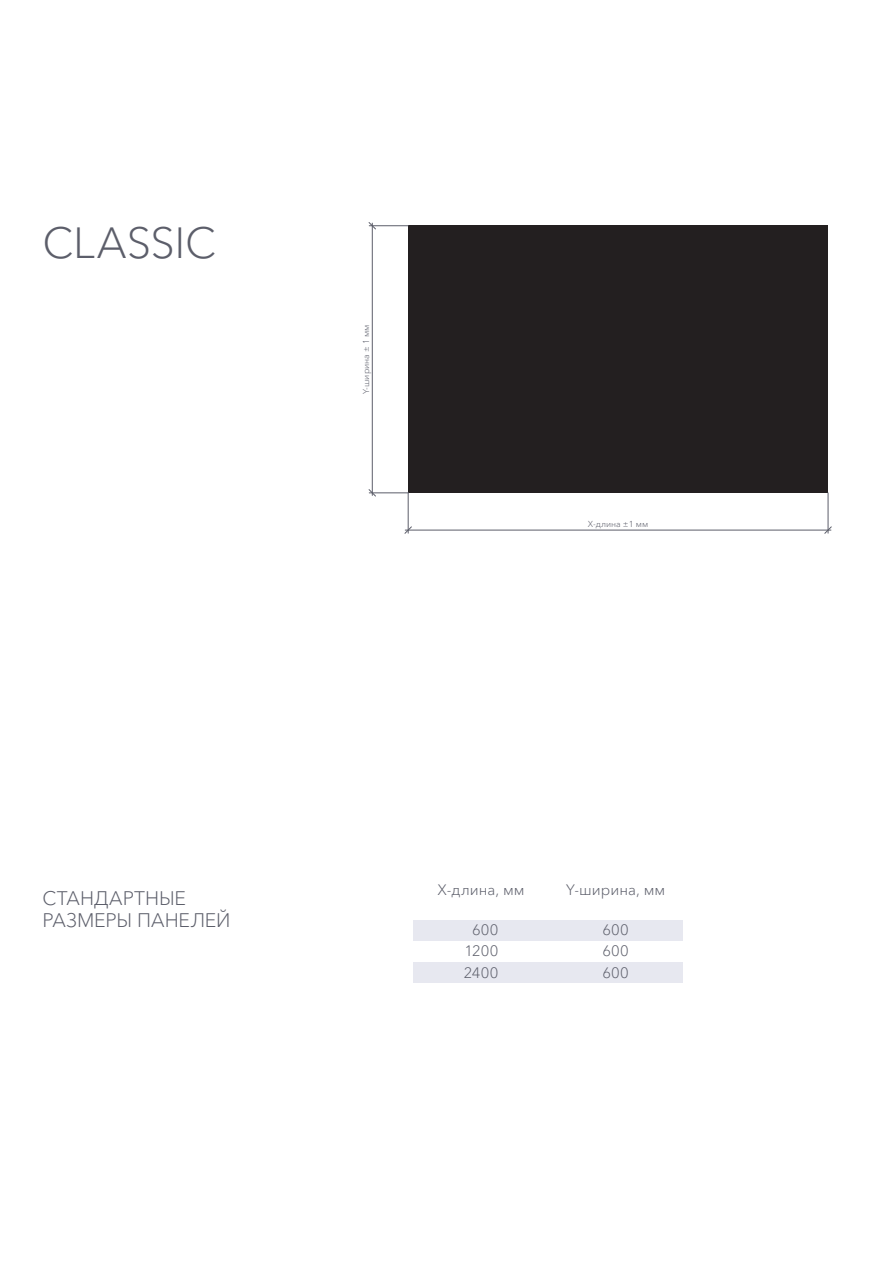
<style>
.page{position:relative;width:893px;height:1263px;background:#fff}
.page>*{position:absolute;margin:0;border:0;box-sizing:border-box;transform-origin:0 0}
.t1{font:300 43.2px "Avenir Next Cyr";letter-spacing:-.01em;color:#5c5e6a}
.t2{font:300 19.5px/21.5px "Avenir Next Cyr";letter-spacing:-.005em;color:#5c5e6a}
.t3{font:300 15px/21.3px "Avenir Next Cyr";letter-spacing:.005em;color:#5c5e6a;text-align:justify}
.t4{font:300 8.55px "Avenir Next Cyr";color:#5c5e6a}
</style>
<div class="page">
<div style="left:408px;top:226px;width:420px;height:267px;background:#231f20"></div>
<hr style="left:369px;top:225px;width:39px;height:1px;background:#5c5e6a">
<hr style="left:372px;top:223px;width:1px;height:272px;background:#5c5e6a">
<hr style="left:369px;top:493px;width:39px;height:1px;background:#5c5e6a">
<hr style="left:408px;top:493px;width:1px;height:40px;background:#5c5e6a">
<hr style="left:405px;top:530px;width:426px;height:1px;background:#5c5e6a">
<hr style="left:828px;top:493px;width:1px;height:40px;background:#5c5e6a">
<svg style="left:368px;top:222px;width:8px;height:8px"></svg>
<svg style="left:368px;top:489px;width:8px;height:8px"></svg>
<svg style="left:404px;top:526px;width:8px;height:8px"></svg>
<svg style="left:824px;top:526px;width:8px;height:8px"></svg>
<div style="left:414px;top:920px;width:269px;height:21px;background:#e7e8f0"></div>
<div style="left:414px;top:962px;width:269px;height:21px;background:#e7e8f0"></div>
<h1 class="t1" style="left:43px;top:217px;width:175px">CLASSIC</h1>
<p class="t4" style="left:361px;top:394px;width:71px;rotate:-90deg">Y-ширина ± 1 мм</p>
<p class="t4" style="left:588px;top:519px;width:62px">X-длина ±1 мм</p>
<h2 class="t2" style="left:43px;top:888px;width:189px">СТАНДАРТНЫЕ<br>РАЗМЕРЫ ПАНЕЛЕЙ</h2>
<p class="t3" style="left:438px;top:879px;width:88px">Х-длина, мм</p>
<p class="t3" style="left:566px;top:879px;width:100px">Y-ширина, мм</p>
<p class="t3" style="left:602px;top:919px;width:28px">600<br>600<br>600</p>
<p class="t3" style="left:472px;top:919px;width:28px">600</p>
<p class="t3" style="left:464px;top:962px;width:36px">2400</p>
<p class="t3" style="left:465px;top:940px;width:35px">1200</p>
</div>
